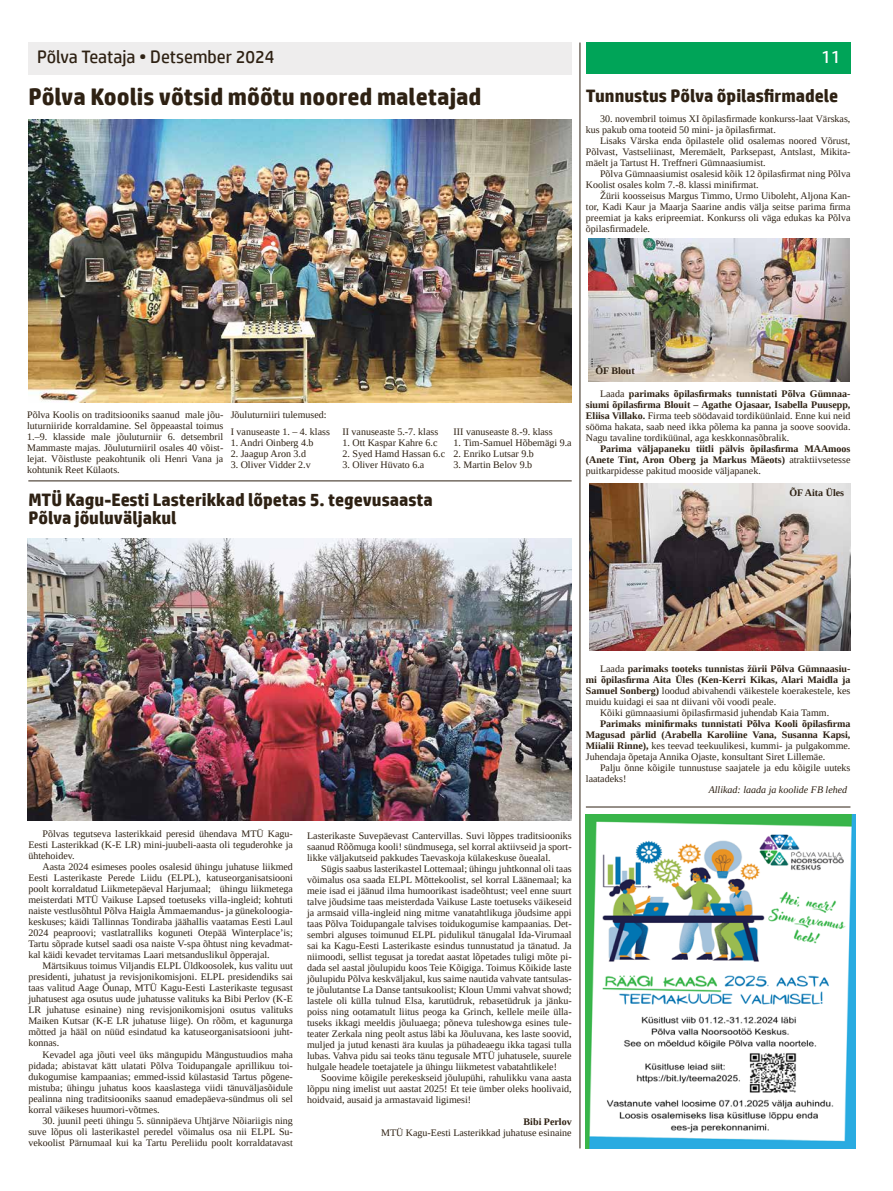
<style>
.page{position:relative;width:893px;height:1191px;background:#fff}
.page>*{position:absolute;margin:0;border:0;box-sizing:border-box;transform-origin:0 0}
.t1{font:700 24px "HP Simplified";color:#2e2113}
.t2{font:700 18px/18px "HP Simplified";color:#2e2113}
.t3{font:18px "HP Simplified";color:#2e2113}
.t4{font:18px "HP Simplified";color:#fff}
.t5{font:10px/11px "Liberation Serif";color:#2e2113;text-align:justify}
.t6{font:700 10px/11px "Liberation Serif";color:#2e2113;text-align:justify}
.t7{font:italic 10px "Liberation Serif";color:#2e2113}
.s1{font-weight:700}
.s2{font-weight:400}
</style>
<div class="page">
<div style="left:586px;top:43px;width:264px;height:31px;background:#00a458"></div>
<div style="left:28px;top:43px;width:544px;height:32px;background:#eeeded"></div>
<hr style="left:580px;top:43px;width:1px;height:1105px;background:#2e2113">
<hr style="left:28px;top:480px;width:544px;height:1px;background:#2e2113">
<img style="left:27px;top:539px;width:545px;height:282px">
<img style="left:28px;top:119px;width:544px;height:284px">
<img style="left:589px;top:238px;width:261px;height:143px">
<img style="left:589px;top:483px;width:261px;height:167px">
<hr style="left:586px;top:806px;width:264px;height:1px;background:#2e2113">
<img style="left:586px;top:815px;width:269px;height:333px">
<h2 class="t3" style="left:37px;top:47px;width:239px">Põlva Teataja • Detsember 2024</h2>
<h2 class="t4" style="left:821px;top:46px;width:21px">11</h2>
<h1 class="t1" style="left:28px;top:82px;width:455px">Põlva Koolis võtsid mõõtu noored maletajad</h1>
<h2 class="t2" style="left:586px;top:86px;width:254px">Tunnustus Põlva õpilasfirmadele</h2>
<p class="t5" style="left:586px;top:113px;width:266px;text-indent:14px">30. novembril toimus XI õpilasfirmade konkurss-laat Värskas, kus pakub oma tooteid 50 mini- ja õpilasfirmat.</p>
<p class="t5" style="left:586px;top:135px;width:266px;text-indent:14px">Lisaks Värska enda õpilastele olid osalemas noored Võrust, Põlvast, Vastseliinast, Meremäelt, Parksepast, Antslast, Mikita&shy;mäelt ja Tartust H. Treffneri Gümnaasiumist.</p>
<p class="t5" style="left:586px;top:168px;width:266px;text-indent:14px">Põlva Gümnaasiumist osalesid kõik 12 õpilasfirmat ning Põlva<br>Koolist osales kolm 7.-8. klassi minifirmat.</p>
<p class="t5" style="left:586px;top:190px;width:266px;text-indent:14px">Žürii koosseisus Margus Timmo, Urmo Uiboleht, Aljona Kan&shy;tor, Kadi Kaur ja Maarja Saarine andis välja seitse parima firma preemiat ja kaks eripreemiat. Konkurss oli väga edukas ka Põlva õpilasfirmadele.</p>
<p class="t5" style="left:231px;top:409px;width:97px">Jõuluturniiri tulemused:</p>
<p class="t5" style="left:27px;top:409px;width:198px">Põlva Koolis on traditsiooniks saanud male jõu&shy;luturniiride korraldamine. Sel õppeaastal toimus 1.–9. klasside male jõuluturniir 6. detsembril Mammaste majas. Jõuluturniiril osales 40 võist&shy;lejat. Võistluste peakohtunik oli Henri Vana ja kohtunik Reet Külaots.</p>
<p class="t5" style="left:231px;top:426px;width:101px">I vanuseaste 1. – 4. klass</p>
<p class="t5" style="left:231px;top:437px;width:84px">1. Andri Oinberg 4.b</p>
<p class="t5" style="left:231px;top:448px;width:77px">2. Jaagup Aron 3.d</p>
<p class="t5" style="left:231px;top:459px;width:82px">3. Oliver Vidder 2.v</p>
<p class="t5" style="left:342px;top:426px;width:97px">II vanuseaste 5.-7. klass</p>
<p class="t5" style="left:342px;top:437px;width:96px">1. Ott Kaspar Kahre 6.c</p>
<p class="t5" style="left:342px;top:448px;width:104px">2. Syed Hamd Hassan 6.c</p>
<p class="t5" style="left:342px;top:459px;width:83px">3. Oliver Hüvato 6.a</p>
<h2 class="t2" style="left:28px;top:491px;width:406px">MTÜ Kagu-Eesti Lasterikkad lõpetas 5. tegevusaasta<br>Põlva jõuluväljakul</h2>
<p class="t5" style="left:454px;top:426px;width:101px">III vanuseaste 8.-9. klass</p>
<p class="t5" style="left:454px;top:437px;width:120px">1. Tim-Samuel Hõbemägi 9.a</p>
<p class="t5" style="left:454px;top:448px;width:82px">2. Enriko Lutsar 9.b</p>
<p class="t5" style="left:454px;top:459px;width:80px">3. Martin Belov 9.b</p>
<p class="t6" style="left:595px;top:365px;width:41px">ÕF Blout</p>
<p class="t5" style="left:586px;top:388px;width:266px;text-indent:14px">Laada <span class="s1">parimaks õpilasfirmaks tunnistati Põlva Gümnaa&shy;siumi õpilasfirma Blouit – Agathe Ojasaar, Isabella Puusepp, Eliisa Villako.</span> Firma teeb söödavaid tordiküünlaid. Enne kui neid sööma hakata, saab need ikka põlema ka panna ja soove soovida.<br>Nagu tavaline tordiküünal, aga keskkonnasõbralik.</p>
<p class="t6" style="left:586px;top:443px;width:266px;text-indent:14px">Parima väljapaneku tiitli pälvis õpilasfirma MAAmoos (Anete Tint, Aron Oberg ja Markus Mäeots) <span class="s2">atraktiivsetesse puitkarpidesse pakitud mooside väljapanek.</span></p>
<p class="t6" style="left:789px;top:487px;width:56px">ÕF Aita Üles</p>
<p class="t5" style="left:28px;top:828px;width:266px;text-indent:14px">Põlvas tegutseva lasterikkaid peresid ühendava MTÜ Kagu-Eesti Lasterikkad (K-E LR) mini-juubeli-aasta oli teguderohke ja ühtehoidev.</p>
<p class="t5" style="left:28px;top:861px;width:266px;text-indent:14px">Aasta 2024 esimeses pooles osalesid ühingu juhatuse liikmed Eesti Lasterikaste Perede Liidu (ELPL), katuseorganisatsiooni poolt korraldatud Liikmetepäeval Harjumaal; ühingu liikmetega meisterdati MTÜ Vaikuse Lapsed toetuseks villa-ingleid; kohtuti naiste vestlusõhtul Põlva Haigla Ämmaemandus- ja günekoloogia&shy;keskuses; käidi Tallinnas Tondiraba jäähallis vaatamas Eesti Laul 2024 peaproovi; vastlatralliks koguneti Otepää Winterplace’is; Tartu sõprade kutsel saadi osa naiste V-spa õhtust ning kevadmat&shy;kal käidi kevadet tervitamas Laari metsanduslikul õpperajal.</p>
<p class="t5" style="left:28px;top:960px;width:266px;text-indent:14px">Märtsikuus toimus Viljandis ELPL Üldkoosolek, kus valitu uut presidenti, juhatust ja revisjonikomisjoni. ELPL presidendiks sai taas valitud Aage Õunap, MTÜ Kagu-Eesti Lasterikaste tegusast juhatusest aga osutus uude juhatusse valituks ka Bibi Perlov (K-E LR juhatuse esinaine) ning revisjonikomisjoni osutus valituks Maiken Kutsar (K-E LR juhatuse liige). On rõõm, et kagunurga mõtted ja hääl on nüüd esindatud ka katuseorganisatsiooni juht&shy;konnas.</p>
<p class="t5" style="left:28px;top:1048px;width:266px;text-indent:14px">Kevadel aga jõuti veel üks mängupidu Mängustuudios maha pidada; abistavat kätt ulatati Põlva Toidupangale aprillikuu toi&shy;dukogumise kampaanias; emmed-issid külastasid Tartus põgene&shy;mistuba; ühingu juhatus koos kaaslastega viidi tänuväljasõidule pealinna ning traditsiooniks saanud emadepäeva-sündmus oli sel korral väikeses huumori-võtmes.</p>
<p class="t5" style="left:28px;top:1114px;width:266px;text-indent:14px">30. juunil peeti ühingu 5. sünnipäeva Uhtjärve Nõiariigis ning suve lõpus oli lasterikastel peredel võimalus osa nii ELPL Su&shy;vekoolist Pärnumaal kui ka Tartu Pereliidu poolt korraldatavast</p>
<p class="t5" style="left:307px;top:830px;width:266px">Lasterikaste Suvepäevast Cantervillas. Suvi lõppes traditsiooniks saanud Rõõmuga kooli! sündmusega, sel korral aktiivseid ja sport&shy;likke väljakutseid pakkudes Taevaskoja külakeskuse õuealal.</p>
<p class="t5" style="left:307px;top:863px;width:266px;text-indent:14px">Sügis saabus lasterikastel Lottemaal; ühingu juhtkonnal oli taas võimalus osa saada ELPL Mõttekoolist, sel korral Läänemaal; ka meie isad ei jäänud ilma humoorikast isadeõhtust; veel enne suurt talve jõudsime taas meisterdada Vaikuse Laste toetuseks väikeseid ja armsaid villa-ingleid ning mitme vanatahtlikuga jõudsime appi taas Põlva Toidupangale talvises toidukogumise kampaanias. Det&shy;sembri alguses toimunud ELPL pidulikul tänugalal Ida-Virumaal sai ka Kagu-Eesti Lasterikaste esindus tunnustatud ja tänatud. Ja niimoodi, sellist tegusat ja toredat aastat lõpetades tuligi mõte pi&shy;dada sel aastal jõulupidu koos Teie Kõigiga. Toimus Kõikide laste jõulupidu Põlva keskväljakul, kus saime nautida vahvate tantsulas&shy;te jõulutantse La Danse tantsukoolist; Kloun Ummi vahvat showd; lastele oli külla tulnud Elsa, karutüdruk, rebasetüdruk ja jänku&shy;poiss ning ootamatult liitus peoga ka Grinch, kellele meile ülla&shy;tuseks ikkagi meeldis jõuluaega; põneva tuleshowga esines tule&shy;teater Zerkala ning peolt astus läbi ka Jõuluvana, kes laste soovid, muljed ja jutud kenasti ära kuulas ja pühadeaegu ikka tagasi tulla lubas. Vahva pidu sai teoks tänu tegusale MTÜ juhatusele, suurele hulgale headele toetajatele ja ühingu liikmetest vabatahtlikele!</p>
<p class="t5" style="left:307px;top:1072px;width:266px;text-indent:14px">Soovime kõigile perekeskseid jõulupühi, rahulikku vana aasta lõppu ning imelist uut aastat 2025! Et teie ümber oleks hoolivaid, hoidvaid, ausaid ja armastavaid ligimesi!</p>
<p class="t6" style="left:524px;top:1115px;width:50px">Bibi Perlov</p>
<p class="t5" style="left:381px;top:1127px;width:192px">MTÜ Kagu-Eesti Lasterikkad juhatuse esinaine</p>
<p class="t6" style="left:600px;top:663px;width:252px"><span class="s2">Laada</span> parimaks tooteks tunnistas žürii Põlva Gümnaasiu-</p>
<p class="t6" style="left:586px;top:674px;width:266px">mi õpilasfirma Aita Üles (Ken-Kerri Kikas, Alari Maidla ja</p>
<p class="t5" style="left:586px;top:685px;width:266px"><span class="s1">Samuel Sonberg)</span> loodud abivahendi väikestele koerakestele, kes</p>
<p class="t5" style="left:586px;top:696px;width:192px">muidu kuidagi ei saa nt diivani või voodi peale.</p>
<p class="t5" style="left:600px;top:707px;width:231px">Kõiki gümnaasiumi õpilasfirmasid juhendab Kaia Tamm.</p>
<p class="t6" style="left:586px;top:718px;width:266px;text-indent:14px">Parimaks minifirmaks tunnistati Põlva Kooli õpilasfirma Magusad pärlid (Arabella Karoliine Vana, Susanna Kapsi, Miialii Rinne), <span class="s2">kes teevad teekuulikesi, kummi- ja pulgakomme.<br>Juhendaja õpetaja Annika Ojaste, konsultant Siret Lillemäe.</span></p>
<p class="t5" style="left:586px;top:762px;width:266px;text-indent:14px">Palju õnne kõigile tunnustuse saajatele ja edu kõigile uuteks laatadeks!</p>
<p class="t7" style="left:709px;top:783px;width:140px">Allikad: laada ja koolide FB lehed</p>
</div>
